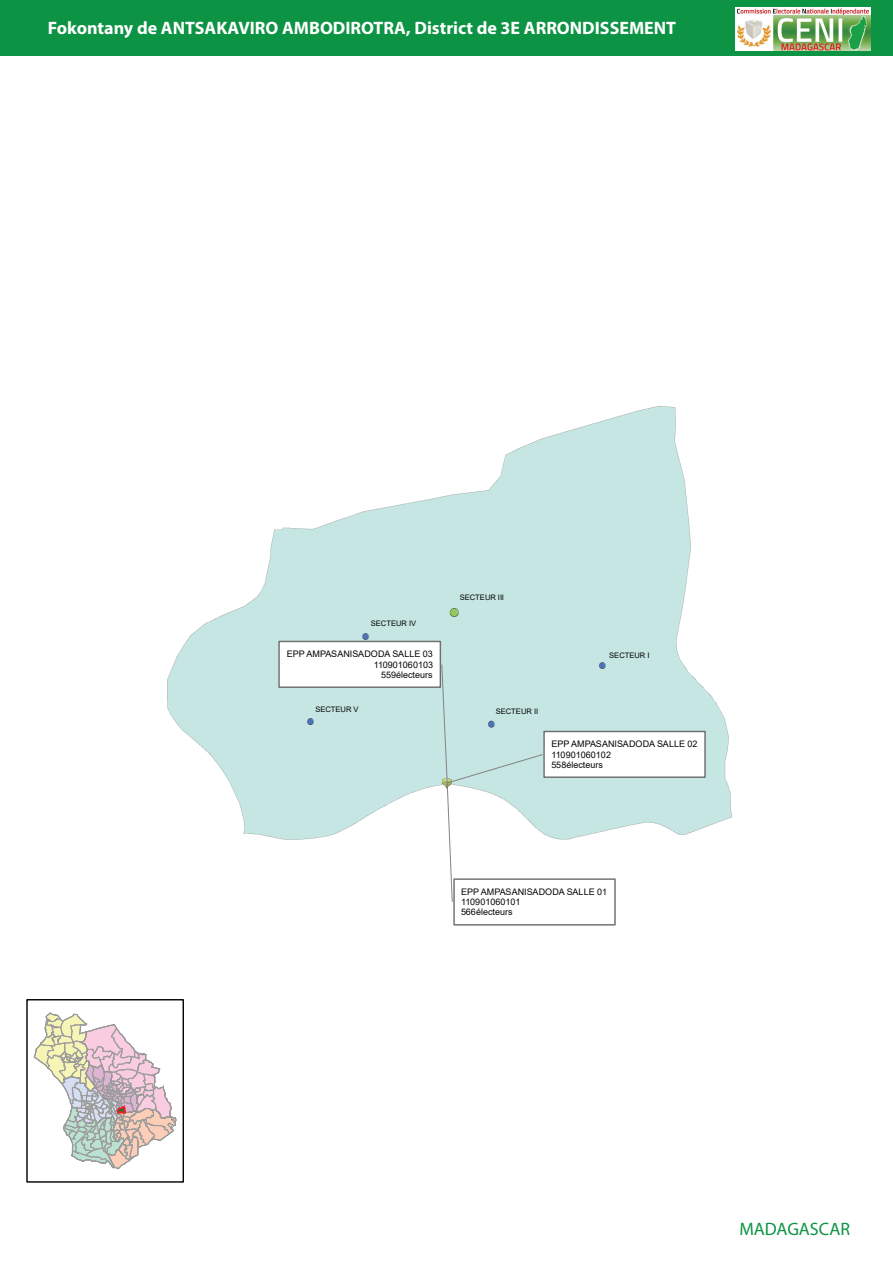
<style>
.page{position:relative;width:893px;height:1263px;background:#fff}
.page>*{position:absolute;margin:0;border:0;box-sizing:border-box;transform-origin:0 0}
.t1{font:700 18px "Myriad Pro";color:#fff}
.t2{font:18px "Myriad Pro";color:#0d9344}
.t3{font:9px/10.2px "Arial";letter-spacing:.005em;color:#050504}
.t4{font:7.5px "Arial";color:#050504}
</style>
<div class="page">
<div style="left:0;top:0;width:893px;height:56px;background:#0d9344"></div>
<img style="left:167px;top:406px;width:565px;height:520px">
<div style="left:454px;top:879px;width:161px;height:46px;background:#fff"></div>
<div style="left:453px;top:878px;width:163px;height:47px;border:1px solid #6f6e6f"></div>
<div style="left:544px;top:731px;width:161px;height:46px;background:#fff"></div>
<div style="left:543px;top:731px;width:163px;height:47px;border:1px solid #6f6e6f"></div>
<div style="left:279px;top:641px;width:161px;height:46px;background:#fff"></div>
<div style="left:278px;top:641px;width:163px;height:47px;border:1px solid #6f6e6f"></div>
<svg style="left:441px;top:664px;width:102px;height:238px"></svg>
<svg style="left:33px;top:1012px;width:144px;height:157px"></svg>
<div style="left:26px;top:999px;width:158px;height:184px;border:1px solid #050504"></div>
<img style="left:735px;top:7px;width:135px;height:43px">
<h1 class="t1" style="left:48px;top:16px;width:630px">Fokontany de ANTSAKAVIRO AMBODIROTRA, District de 3E ARRONDISSEMENT</h1>
<p class="t4" style="left:371px;top:618px;width:47px">SECTEUR IV</p>
<p class="t3" style="left:287px;top:649px;width:148px;text-align:right">EPP AMPASANISADODA SALLE 03<br>110901060103<br>559électeurs</p>
<p class="t4" style="left:315px;top:704px;width:45px">SECTEUR V</p>
<p class="t4" style="left:460px;top:593px;width:46px">SECTEUR III</p>
<p class="t4" style="left:609px;top:651px;width:42px">SECTEUR I</p>
<p class="t4" style="left:496px;top:706px;width:44px">SECTEUR II</p>
<p class="t3" style="left:552px;top:739px;width:147px">EPP AMPASANISADODA SALLE 02<br>110901060102<br>558électeurs</p>
<p class="t3" style="left:461px;top:887px;width:147px">EPP AMPASANISADODA SALLE 01<br>110901060101<br>566électeurs</p>
<h1 class="t2" style="left:739px;top:1218px;width:112px">MADAGASCAR</h1>
</div>
